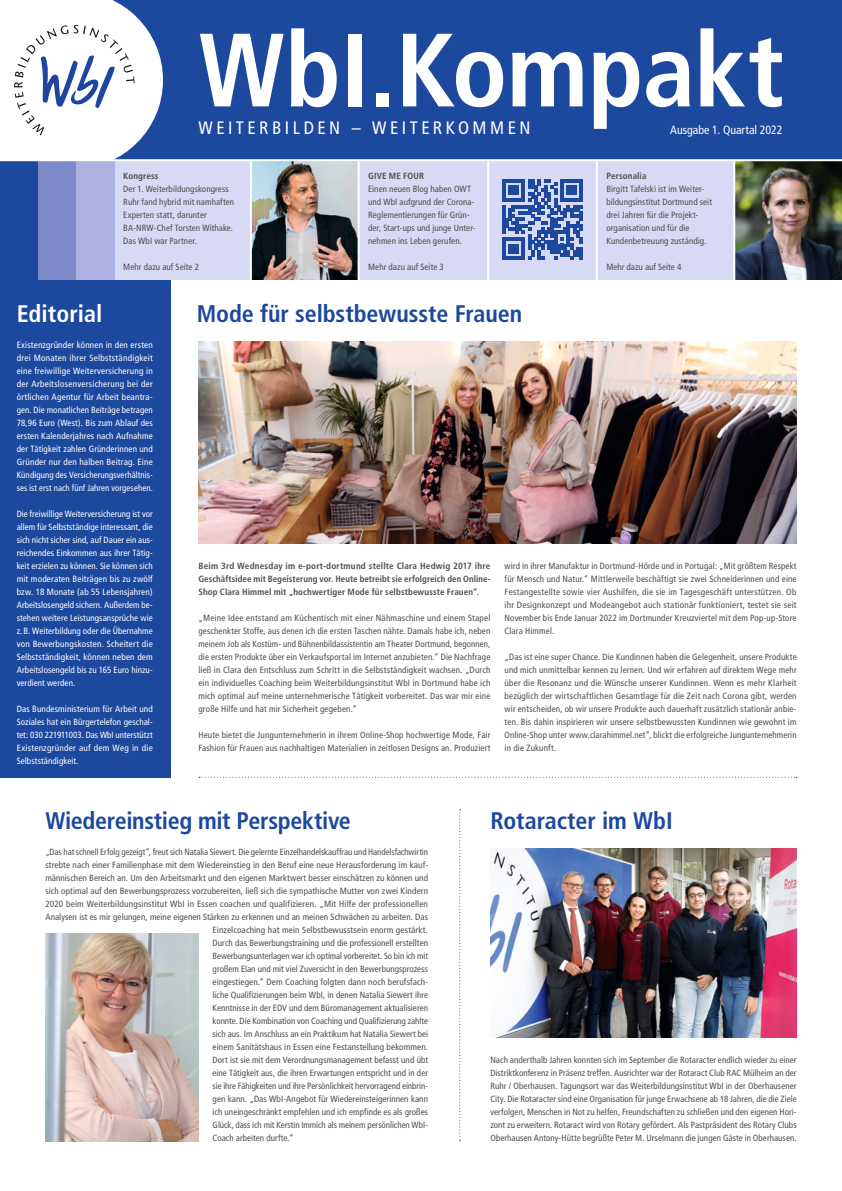
<style>
.page{position:relative;width:842px;height:1191px;background:#fff}
.page>*{position:absolute;margin:0;border:0;box-sizing:border-box;transform-origin:0 0}
.t1{font:700 condensed 104px "Frutiger";letter-spacing:-.005em;color:#fff}
.t2{font:700 condensed 24px "Frutiger";letter-spacing:-.01em;color:#1c489e}
.t3{font:700 condensed 24px "Frutiger";color:#fff}
.t4{font:condensed 18px "Frutiger";letter-spacing:.195em;color:#fff}
.t5{font:condensed 12px "Frutiger";letter-spacing:-.005em;color:#fff}
.t6{font:condensed 9px/13px "Frutiger";letter-spacing:.005em;color:#4e4e4d}
.t7{font:condensed 9px/13px "Frutiger";letter-spacing:.01em;color:#fff;text-align:justify}
.t8{font:700 condensed 9px/13px "Frutiger";letter-spacing:.015em;color:#4e4e4d;text-align:justify}
</style>
<div class="page">
<div style="left:0;top:0;width:842px;height:160px;background:#1c489e"></div>
<svg style="left:199px;top:776px;width:598px;height:1px"></svg>
<svg style="left:0;top:0;width:163px;height:159px;background:#dbe1ed"></svg>
<svg style="left:459px;top:809px;width:2px;height:332px"></svg>
<div style="left:0;top:160px;width:170px;height:617px;background:#1c489e"></div>
<div style="left:40px;top:160px;width:802px;height:119px;background:#d8d9f4"></div>
<div style="left:38px;top:160px;width:39px;height:119px;background:#7e89c8"></div>
<div style="left:77px;top:160px;width:38px;height:119px;background:#adb1e1"></div>
<img style="left:252px;top:161px;width:106px;height:118px">
<img style="left:735px;top:161px;width:107px;height:118px">
<hr style="left:358px;top:160px;width:2px;height:122px;background:#fff">
<hr style="left:250px;top:160px;width:2px;height:122px;background:#fff">
<hr style="left:596px;top:160px;width:2px;height:122px;background:#fff">
<hr style="left:487px;top:160px;width:2px;height:122px;background:#fff">
<hr style="left:733px;top:160px;width:2px;height:122px;background:#fff">
<hr style="left:0;top:159px;width:842px;height:2px;background:#fff">
<img style="left:198px;top:342px;width:599px;height:201px">
<img style="left:490px;top:848px;width:307px;height:189px">
<img style="left:45px;top:933px;width:153px;height:208px">
<svg style="left:502px;top:179px;width:81px;height:81px"></svg>
<h1 class="t1" style="left:198px;top:9px;width:587px">WbI.Kompakt</h1>
<h3 class="t5" style="left:670px;top:123px;width:114px">Ausgabe 1. Quartal 2022</h3>
<h3 class="t4" style="left:198px;top:117px;width:333px">WEITERBILDEN – WEITERKOMMEN</h3>
<p class="t8" style="left:123px;top:169px;width:37px">Kongress</p>
<p class="t6" style="left:123px;top:182px;width:112px">Der 1. Weiterbildungskongress<br>Ruhr fand hybrid mit namhaften<br>Experten statt, darunter<br>BA-NRW-Chef Torsten Withake.<br>Das WbI war Partner.</p>
<p class="t6" style="left:123px;top:260px;width:77px">Mehr dazu auf Seite 2</p>
<p class="t8" style="left:368px;top:169px;width:58px">GIVE ME FOUR</p>
<p class="t6" style="left:368px;top:182px;width:109px">Einen neuen Blog haben OWT und WbI aufgrund der Corona-<br>Reglementierungen für Grün&shy;der, Start-ups und junge Unter&shy;nehmen ins Leben gerufen.</p>
<p class="t6" style="left:368px;top:260px;width:77px">Mehr dazu auf Seite 3</p>
<p class="t8" style="left:606px;top:169px;width:42px">Personalia</p>
<p class="t6" style="left:606px;top:182px;width:107px">Birgitt Tafelski ist im Weiter&shy;bildungsinstitut Dortmund seit drei Jahren für die Projekt&shy;organisation und für die<br>Kundenbetreuung zuständig.</p>
<p class="t6" style="left:606px;top:260px;width:76px">Mehr dazu auf Seite 4</p>
<h2 class="t3" style="left:17px;top:299px;width:87px">Editorial</h2>
<p class="t7" style="left:17px;top:338px;width:138px">Existenzgründer können in den ersten drei Monaten ihrer Selbstständigkeit eine freiwillige Weiterversicherung in der Arbeitslosenversicherung bei der örtlichen Agentur für Arbeit beantra&shy;gen. Die monatlichen Beiträge betragen 78,96 Euro (West). Bis zum Ablauf des ersten Kalenderjahres nach Aufnahme der Tätigkeit zahlen Gründerinnen und Gründer nur den halben Beitrag. Eine Kündigung des Versicherungsverhältnis&shy;ses ist erst nach fünf Jahren vorgesehen.</p>
<p class="t7" style="left:17px;top:507px;width:138px">Die freiwillige Weiterversicherung ist vor allem für Selbstständige interessant, die sich nicht sicher sind, auf Dauer ein aus&shy;reichendes Einkommen aus ihrer Tätig&shy;keit erzielen zu können. Sie können sich mit moderaten Beiträgen bis zu zwölf bzw. 18 Monate (ab 55 Lebensjahren)<br>Arbeitslosengeld sichern. Außerdem be&shy;stehen weitere Leistungsansprüche wie z.B. Weiterbildung oder die Übernahme von Bewerbungskosten. Scheitert die Selbstständigkeit, können neben dem Arbeitslosengeld bis zu 165 Euro hinzu&shy;verdient werden.</p>
<p class="t7" style="left:17px;top:702px;width:138px">Das Bundesministerium für Arbeit und Soziales hat ein Bürgertelefon geschal&shy;tet: 030 221911003. Das WbI unterstützt Existenzgründer auf dem Weg in die Selbstständigkeit.</p>
<h2 class="t2" style="left:197px;top:299px;width:327px">Mode für selbstbewusste Frauen</h2>
<p class="t8" style="left:198px;top:559px;width:293px">Beim 3rd Wednesday im e-port-dortmund stellte Clara Hedwig 2017 ihre Geschäftsidee mit Begeisterung vor. Heute betreibt sie erfolgreich den Online-Shop Clara Himmel mit „hochwertiger Mode für selbstbewusste Frauen“.</p>
<p class="t6" style="left:198px;top:611px;width:294px;text-align:justify">„Meine Idee entstand am Küchentisch mit einer Nähmaschine und einem Stapel geschenkter Stoffe, aus denen ich die ersten Taschen nähte. Damals habe ich, neben meinem Job als Kostüm- und Bühnenbildassistentin am Theater Dortmund, begonnen, die ersten Produkte über ein Verkaufsportal im Internet anzubieten.“ Die Nachfrage ließ in Clara den Entschluss zum Schritt in die Selbstständigkeit wachsen. „Durch ein individuelles Coaching beim Weiterbildungsinstitut WbI in Dortmund habe ich mich optimal auf meine unternehmerische Tätigkeit vorbereitet. Das war mir eine große Hilfe und hat mir Sicherheit gegeben.“</p>
<p class="t6" style="left:198px;top:728px;width:293px">Heute bietet die Jungunternehmerin in ihrem Online-Shop hochwertige Mode, Fair<br>Fashion für Frauen aus nachhaltigen Materialien in zeitlosen Designs an. Produziert</p>
<p class="t6" style="left:505px;top:559px;width:293px;text-align:justify">wird in ihrer Manufaktur in Dortmund-Hörde und in Portugal: „Mit größtem Respekt für Mensch und Natur.“ Mittlerweile beschäftigt sie zwei Schneiderinnen und eine Festangestellte sowie vier Aushilfen, die sie im Tagesgeschäft unterstützen. Ob ihr Designkonzept und Modeangebot auch stationär funktioniert, testet sie seit November bis Ende Januar 2022 im Dortmunder Kreuzviertel mit dem Pop-up-Store Clara Himmel.</p>
<p class="t6" style="left:505px;top:650px;width:294px;text-align:justify">„Das ist eine super Chance. Die Kundinnen haben die Gelegenheit, unsere Produkte und mich unmittelbar kennen zu lernen. Und wir erfahren auf direktem Wege mehr über die Resonanz und die Wünsche unserer Kundinnen. Wenn es mehr Klarheit bezüglich der wirtschaftlichen Gesamtlage für die Zeit nach Corona gibt, werden wir entscheiden, ob wir unsere Produkte auch dauerhaft zusätzlich stationär anbie&shy;ten. Bis dahin inspirieren wir unsere selbstbewussten Kundinnen wie gewohnt im Online-Shop unter www.clarahimmel.net“, blickt die erfolgreiche Jungunternehmerin in die Zukunft.</p>
<h2 class="t2" style="left:45px;top:806px;width:307px">Wiedereinstieg mit Perspektive</h2>
<h2 class="t2" style="left:490px;top:806px;width:184px">Rotaracter im WbI</h2>
<p class="t6" style="left:45px;top:845px;width:384px">„Das hat schnell Erfolg gezeigt“, freut sich Natalia Siewert. Die gelernte Einzelhandelskauffrau und Handelsfachwirtin</p>
<p class="t6" style="left:45px;top:858px;width:384px">strebte nach einer Familienphase mit dem Wiedereinstieg in den Beruf eine neue Herausforderung im kauf-</p>
<p class="t6" style="left:45px;top:871px;width:384px">männischen Bereich an. Um den Arbeitsmarkt und den eigenen Marktwert besser einschätzen zu können und</p>
<p class="t6" style="left:45px;top:884px;width:384px">sich optimal auf den Bewerbungsprozess vorzubereiten, ließ sich die sympathische Mutter von zwei Kindern</p>
<p class="t6" style="left:45px;top:897px;width:384px">2020 beim Weiterbildungsinstitut WbI in Essen coachen und qualifizieren. „Mit Hilfe der professionellen</p>
<p class="t6" style="left:45px;top:910px;width:384px">Analysen ist es mir gelungen, meine eigenen Stärken zu erkennen und an meinen Schwächen zu arbeiten. Das</p>
<p class="t6" style="left:213px;top:923px;width:217px">Einzelcoaching hat mein Selbstbewusstsein enorm gestärkt.</p>
<p class="t6" style="left:213px;top:936px;width:217px">Durch das Bewerbungstraining und die professionell erstellten</p>
<p class="t6" style="left:213px;top:949px;width:217px">Bewerbungsunterlagen war ich optimal vorbereitet. So bin ich mit</p>
<p class="t6" style="left:213px;top:962px;width:217px">großem Elan und mit viel Zuversicht in den Bewerbungsprozess</p>
<p class="t6" style="left:213px;top:975px;width:217px">eingestiegen.“ Dem Coaching folgten dann noch berufsfach-</p>
<p class="t6" style="left:213px;top:988px;width:217px">liche Qualifizierungen beim WbI, in denen Natalia Siewert ihre</p>
<p class="t6" style="left:213px;top:1001px;width:217px">Kenntnisse in der EDV und dem Büromanagement aktualisieren</p>
<p class="t6" style="left:213px;top:1014px;width:217px">konnte. Die Kombination von Coaching und Qualifizierung zahlte</p>
<p class="t6" style="left:213px;top:1027px;width:217px">sich aus. Im Anschluss an ein Praktikum hat Natalia Siewert bei</p>
<p class="t6" style="left:213px;top:1040px;width:217px">einem Sanitätshaus in Essen eine Festanstellung bekommen.</p>
<p class="t6" style="left:213px;top:1053px;width:217px">Dort ist sie mit dem Verordnungsmanagement befasst und übt</p>
<p class="t6" style="left:213px;top:1066px;width:217px">eine Tätigkeit aus, die ihren Erwartungen entspricht und in der</p>
<p class="t6" style="left:213px;top:1079px;width:217px">sie ihre Fähigkeiten und ihre Persönlichkeit hervorragend einbrin-</p>
<p class="t6" style="left:213px;top:1092px;width:217px">gen kann. „Das WbI-Angebot für Wiedereinsteigerinnen kann</p>
<p class="t6" style="left:213px;top:1105px;width:217px">ich uneingeschränkt empfehlen und ich empfinde es als großes</p>
<p class="t6" style="left:213px;top:1118px;width:217px">Glück, dass ich mit Kerstin Immich als meinem persönlichen WbI-</p>
<p class="t6" style="left:213px;top:1131px;width:82px">Coach arbeiten durfte.“</p>
<p class="t6" style="left:490px;top:1053px;width:308px;text-align:justify">Nach anderthalb Jahren konnten sich im September die Rotaracter endlich wieder zu einer Distriktkonferenz in Präsenz treffen. Ausrichter war der Rotaract Club RAC Mülheim an der Ruhr / Oberhausen. Tagungsort war das Weiterbildungsinstitut WbI in der Oberhausener City. Die Rotaracter sind eine Organisation für junge Erwachsene ab 18 Jahren, die die Ziele verfolgen, Menschen in Not zu helfen, Freundschaften zu schließen und den eigenen Hori&shy;zont zu erweitern. Rotaract wird von Rotary gefördert. Als Pastpräsident des Rotary Clubs Oberhausen Antony-Hütte begrüßte Peter M. Urselmann die jungen Gäste in Oberhausen.</p>
</div>
